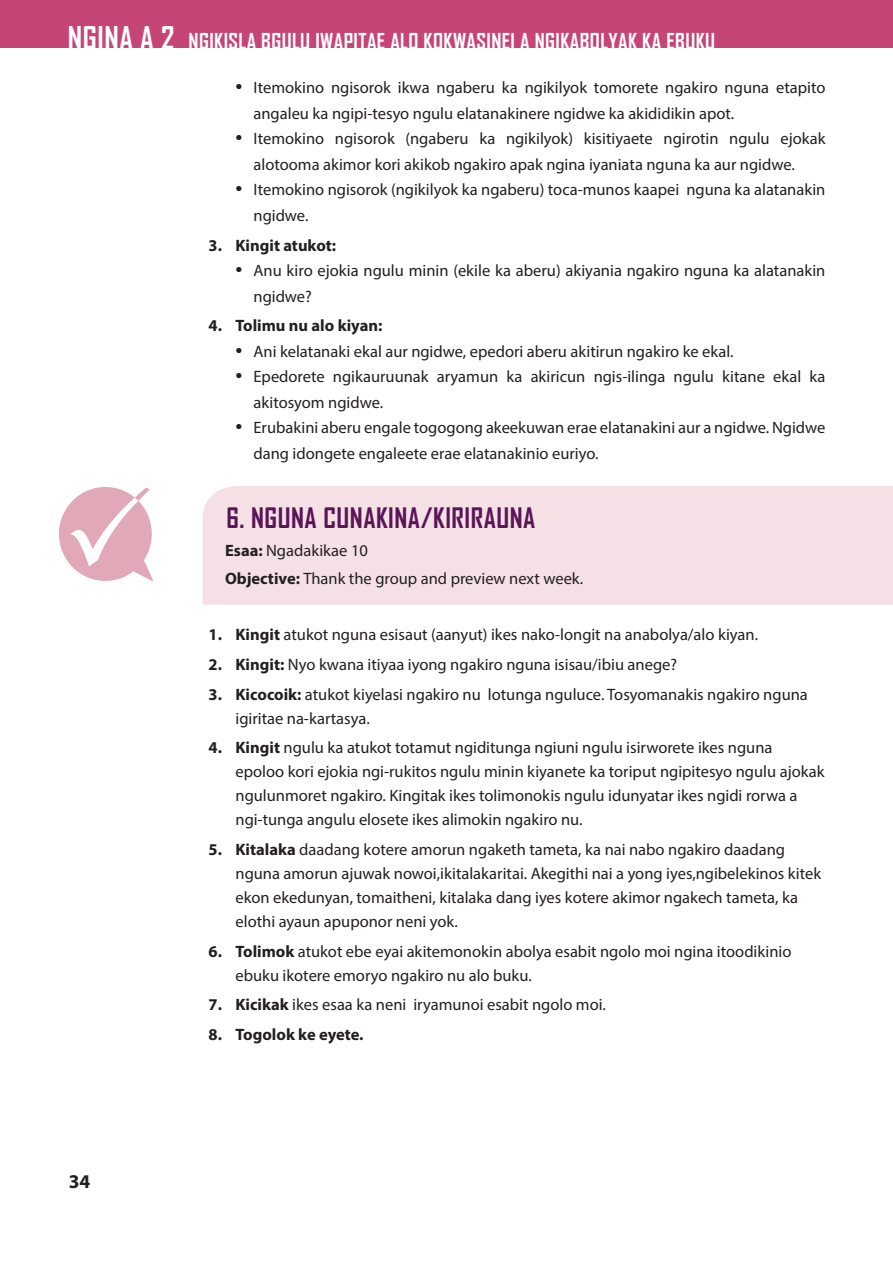
<style>
.page{position:relative;width:893px;height:1263px;background:#fff}
.page>*{position:absolute;margin:0;border:0;box-sizing:border-box;transform-origin:0 0}
.t1{font:700 27px "Agency FB";letter-spacing:.02em;color:#5a1557}
.t2{font:700 21px "Agency FB";letter-spacing:.02em;color:#fff}
.t3{font:700 19.5px "Myriad Pro";color:#231f20}
.t4{font:16.5px/24px "Myriad Pro";color:#231f20}
.t5{font:700 16.5px "Myriad Pro";color:#231f20}
.s1{font-size:30px}
.s2{font-size:24.75px}
.s3{font-weight:700}
</style>
<div class="page">
<div style="left:0;top:0;width:892px;height:48px;background:#c64577"></div>
<div style="left:202px;top:486px;width:691px;height:119px;background:#f5e1e5"></div>
<img style="left:59px;top:488px;width:95px;height:94px">
<p class="t2" style="left:68px;top:28px;width:649px"><span class="s1">NGINA A 2</span> NGIKISLA BGULU IWAPITAE ALO KOKWASINEI A NGIKABOLYAK KA EBUKU</p>
<p class="t4" style="left:254px;top:75px;width:573px;line-height:25.5px;text-indent:-18px"><span class="s2">•</span> Itemokino ngisorok ikwa ngaberu ka ngikilyok tomorete ngakiro nguna etapito angaleu ka ngipi-tesyo ngulu elatanakinere ngidwe ka akididikin apot.</p>
<p class="t4" style="left:254px;top:126px;width:573px;line-height:25.5px;text-indent:-18px"><span class="s2">•</span> Itemokino ngisorok (ngaberu ka ngikilyok) kisitiyaete ngirotin ngulu ejokak alotooma akimor kori akikob ngakiro apak ngina iyaniata nguna ka aur ngidwe.</p>
<p class="t4" style="left:254px;top:177px;width:573px;line-height:25.5px;text-indent:-18px"><span class="s2">•</span> Itemokino ngisorok (ngikilyok ka ngaberu) toca-munos kaapei nguna ka alatanakin ngidwe.</p>
<p class="t5" style="left:209px;top:234px;width:129px">3. Kingit atukot:</p>
<p class="t4" style="left:254px;top:258px;width:573px;line-height:25.5px;text-indent:-18px"><span class="s2">•</span> Anu kiro ejokia ngulu minin (ekile ka aberu) akiyania ngakiro nguna ka alatanakin ngidwe?</p>
<p class="t5" style="left:209px;top:315px;width:175px">4. Tolimu nu alo kiyan:</p>
<p class="t4" style="left:236px;top:339px;width:500px"><span class="s2">•</span> Ani kelatanaki ekal aur ngidwe, epedori aberu akitirun ngakiro ke ekal.</p>
<p class="t4" style="left:254px;top:364px;width:573px;line-height:25.5px;text-indent:-18px"><span class="s2">•</span> Epedorete ngikauruunak aryamun ka akiricun ngis-ilinga ngulu kitane ekal ka akitosyom ngidwe.</p>
<p class="t4" style="left:254px;top:415px;width:573px;line-height:25.5px;text-indent:-18px"><span class="s2">•</span> Erubakini aberu engale togogong akeekuwan erae elatanakini aur a ngidwe. Ngidwe dang idongete engaleete erae elatanakinio euriyo.</p>
<h1 class="t1" style="left:226px;top:501px;width:218px">6. NGUNA CUNAKINA/KIRIR</h1>
<h1 class="t1" style="left:484px;top:501px;width:53px">AUNA</h1>
<p class="t4" style="left:225px;top:536px;width:360px;line-height:27.9px"><span class="s3">Esaa:</span> Ngadakikae 10<br><span class="s3">Objective:</span> Thank the group and preview next week.</p>
<p class="t3" style="left:69px;top:1168px;width:23px">34</p>
<p class="t4" style="left:208px;top:622px;width:551px"><span class="s3">1. Kingit</span> atukot nguna esisaut (aanyut) ikes nako-longit na anabolya/alo kiyan.</p>
<p class="t4" style="left:208px;top:652px;width:470px"><span class="s3">2. Kingit:</span> Nyo kwana itiyaa iyong ngakiro nguna isisau/ibiu anege?</p>
<p class="t4" style="left:235px;top:682px;width:574px;text-indent:-27px"><span class="s3">3. Kicocoik:</span> atukot kiyelasi ngakiro nu lotunga nguluce. Tosyomanakis ngakiro nguna igiritae na-kartasya.</p>
<p class="t4" style="left:235px;top:735px;width:590px;text-indent:-27px"><span class="s3">4. Kingit</span> ngulu ka atukot totamut ngiditunga ngiuni ngulu isirworete ikes nguna epoloo kori ejokia ngi-rukitos ngulu minin kiyanete ka toriput ngipitesyo ngulu ajokak ngulunmoret ngakiro. Kingitak ikes tolimonokis ngulu idunyatar ikes ngidi rorwa a ngi-tunga angulu elosete ikes alimokin ngakiro nu.</p>
<p class="t4" style="left:235px;top:837px;width:587px;text-indent:-27px"><span class="s3">5. Kitalaka</span> daadang kotere amorun ngaketh tameta, ka nai nabo ngakiro daadang nguna amorun ajuwak nowoi,ikitalakaritai. Akegithi nai a yong iyes,ngibelekinos kitek ekon ekedunyan, tomaitheni, kitalaka dang iyes kotere akimor ngakech tameta, ka elothi ayaun apuponor neni yok.</p>
<p class="t4" style="left:235px;top:939px;width:557px;text-indent:-27px"><span class="s3">6. Tolimok</span> atukot ebe eyai akitemonokin abolya esabit ngolo moi ngina itoodikinio ebuku ikotere emoryo ngakiro nu alo buku.</p>
<p class="t4" style="left:208px;top:993px;width:399px"><span class="s3">7. Kicikak</span> ikes esaa ka neni iryamunoi esabit ngolo moi.</p>
<p class="t5" style="left:208px;top:1024px;width:155px">8. Togolok ke eyete.</p>
</div>
